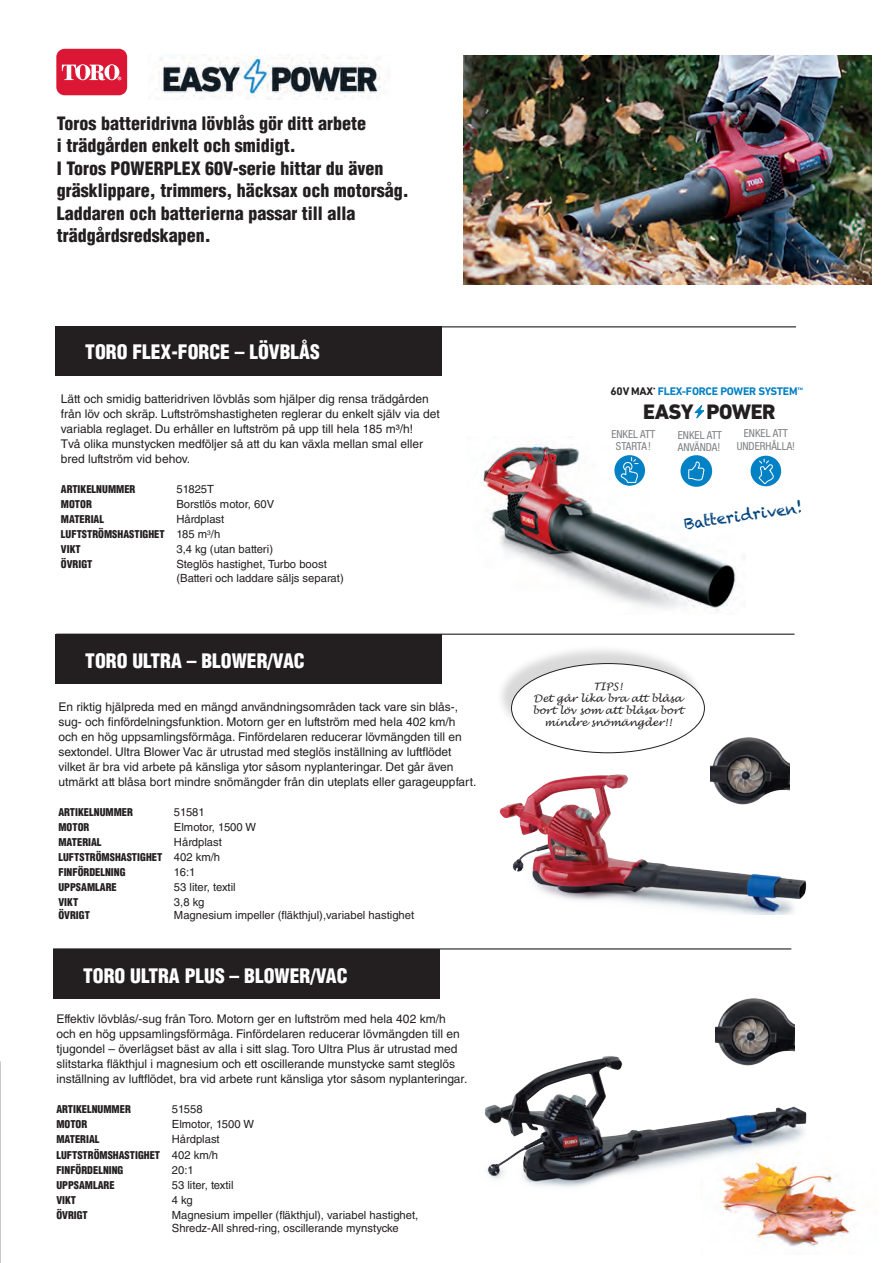
<style>
.page{position:relative;width:893px;height:1263px;background:#fff}
.page>*{position:absolute;margin:0;border:0;box-sizing:border-box;transform-origin:0 0}
.t1{font:800 21.3px "DIN Next LT Pro";letter-spacing:-.02em;color:#231f20}
.t2{font:900 condensed 19.5px "Helvetica LT Std";color:#fff}
.t3{font:900 condensed 18px/22.5px "Helvetica LT Std";color:#231f20}
.t4{font:15.3px "Chalkduster";color:#01437e}
.t5{font:12px/15px "Helvetica LT Std";color:#231f20}
.t6{font:11.25px/13.5px "Helvetica LT Std";color:#231f20}
.t7{font:700 11.25px "DIN Next LT Pro";letter-spacing:-.02em;color:#0381c5}
.t8{font:condensed 10.95px/12.3px "Helvetica Neue LT Std";color:#7e8083;text-align:center}
.t9{font:900 condensed 10.5px/15px "Helvetica LT Std";color:#231f20}
.t10{font:italic 10.2px/12.1px "Lucida Handwriting";color:#231f20;text-align:center}
.s1{font-weight:400;font-stretch:normal;font-size:11.25px}
.s2{color:#231f20}
</style>
<div class="page">
<img style="left:720px;top:1174px;width:137px;height:80px">
<img style="left:499px;top:767px;width:308px;height:148px">
<img style="left:711px;top:738px;width:78px;height:75px">
<img style="left:484px;top:1032px;width:341px;height:165px">
<img style="left:463px;top:55px;width:409px;height:229px">
<hr style="left:56px;top:634px;width:738px;height:1px;background:#231f20">
<div style="left:55px;top:635px;width:387px;height:49px;background:#231f20"></div>
<hr style="left:53px;top:948px;width:738px;height:1px;background:#231f20">
<div style="left:53px;top:949px;width:387px;height:49px;background:#231f20"></div>
<div style="left:496px;top:644px;width:208px;height:105px;background:#231f20;opacity:.17"></div>
<div style="left:511px;top:663px;width:193px;height:90px;background:#fff;border-radius:50%"></div>
<img style="left:482px;top:444px;width:264px;height:166px">
<div style="left:56px;top:49px;width:71px;height:46px;background:#dc1736;border-radius:8px"></div>
<svg style="left:62px;top:64px;width:59px;height:17px"></svg>
<div style="left:55px;top:326px;width:387px;height:49px;background:#231f20"></div>
<img style="left:716px;top:998px;width:78px;height:75px">
<img style="left:158px;top:54px;width:232px;height:45px">
<svg style="left:694px;top:405px;width:10px;height:14px"></svg>
<div style="left:680px;top:455px;width:32px;height:32px;background:#0381c5;border-radius:50%"></div>
<svg style="left:688px;top:461px;width:17px;height:20px"></svg>
<div style="left:614px;top:455px;width:31px;height:31px;background:#0381c5;border-radius:50%"></div>
<svg style="left:620px;top:457px;width:18px;height:26px"></svg>
<div style="left:751px;top:456px;width:30px;height:30px;background:#0381c5;border-radius:50%"></div>
<svg style="left:758px;top:459px;width:17px;height:26px"></svg>
<hr style="left:58px;top:326px;width:738px;height:1px;background:#231f20">
<h3 class="t3" style="left:57px;top:112px;width:353px">Toros batteridrivna lövblås gör ditt arbete<br>i trädgården enkelt och smidigt.<br>I Toros POWERPLEX 60V-serie hittar du även gräsklippare, trimmers, häcksax och motorsåg.<br>Laddaren och batterierna passar till alla trädgårdsredskapen.</h3>
<h2 class="t2" style="left:85px;top:340px;width:236px">TORO FLEX-FORCE – LÖVBLÅS</h2>
<p class="t5" style="left:61px;top:392px;width:380px">Lätt och smidig batteridriven lövblås som hjälper dig rensa trädgården från löv och skräp. Luftströmshastigheten reglerar du enkelt själv via det variabla reglaget. Du erhåller en luftström på upp till hela 185 m³/h!<br>Två olika munstycken medföljer så att du kan växla mellan smal eller bred luftström vid behov.</p>
<p class="t9" style="left:61px;top:482px;width:76px">ARTIKELNUMMER</p>
<p class="t6" style="left:176px;top:483px;width:39px">51825T</p>
<p class="t9" style="left:61px;top:497px;width:32px">MOTOR</p>
<p class="t6" style="left:176px;top:498px;width:99px">Borstlös motor, 60V</p>
<p class="t9" style="left:61px;top:512px;width:45px">MATERIAL</p>
<p class="t6" style="left:176px;top:513px;width:49px">Hårdplast</p>
<p class="t9" style="left:61px;top:527px;width:161px">LUFTSTRÖMSHASTIGHET <span class="s1">185 m</span><sup>3</sup><span class="s1">/h<br></span>VIKT</p>
<p class="t6" style="left:176px;top:543px;width:98px">3,4 kg (utan batteri)</p>
<p class="t9" style="left:61px;top:557px;width:33px">ÖVRIGT</p>
<p class="t6" style="left:176px;top:558px;width:169px">Steglös hastighet, Turbo boost (Batteri och laddare säljs separat)</p>
<h2 class="t2" style="left:85px;top:648px;width:221px">TORO ULTRA – BLOWER/VAC</h2>
<p class="t5" style="left:58px;top:699px;width:419px">En riktig hjälpreda med en mängd användningsområden tack vare sin blås-, sug- och finfördelningsfunktion. Motorn ger en luftström med hela 402 km/h och en hög uppsamlingsförmåga. Finfördelaren reducerar lövmängden till en sextondel. Ultra Blower Vac är utrustad med steglös inställning av luftflödet vilket är bra vid arbete på känsliga ytor såsom nyplanteringar. Det går även utmärkt att blåsa bort mindre snömängder från din uteplats eller garageuppfart.</p>
<p class="t9" style="left:58px;top:804px;width:76px">ARTIKELNUMMER</p>
<p class="t6" style="left:174px;top:805px;width:32px">51581</p>
<p class="t9" style="left:58px;top:819px;width:32px">MOTOR</p>
<p class="t6" style="left:174px;top:820px;width:84px">Elmotor, 1500 W</p>
<p class="t9" style="left:58px;top:834px;width:45px">MATERIAL</p>
<p class="t6" style="left:174px;top:835px;width:49px">Hårdplast</p>
<p class="t9" style="left:58px;top:849px;width:163px">LUFTSTRÖMSHASTIGHET <span class="s1">402 km/h<br></span>FINFÖRDELNING</p>
<p class="t6" style="left:174px;top:865px;width:23px">16:1</p>
<p class="t9" style="left:58px;top:879px;width:60px">UPPSAMLARE</p>
<p class="t6" style="left:174px;top:880px;width:63px">53 liter, textil</p>
<p class="t9" style="left:58px;top:894px;width:21px">VIKT</p>
<p class="t6" style="left:174px;top:895px;width:32px">3,8 kg</p>
<p class="t9" style="left:58px;top:908px;width:33px">ÖVRIGT</p>
<p class="t6" style="left:174px;top:908px;width:242px">Magnesium impeller (fläkthjul),variabel hastighet</p>
<h2 class="t2" style="left:83px;top:963px;width:266px">TORO ULTRA PLUS – BLOWER/VAC</h2>
<p class="t5" style="left:56px;top:1012px;width:412px">Effektiv lövblås/-sug från Toro. Motorn ger en luftström med hela 402 km/h och en hög uppsamlingsförmåga. Finfördelaren reducerar lövmängden till en tjugondel – överlägset bäst av alla i sitt slag. Toro Ultra Plus är utrustad med slitstarka fläkthjul i magnesium och ett oscillerande munstycke samt steglös inställning av luftflödet, bra vid arbete runt känsliga ytor såsom nyplanteringar.</p>
<p class="t9" style="left:56px;top:1102px;width:76px">ARTIKELNUMMER</p>
<p class="t6" style="left:172px;top:1103px;width:32px">51558</p>
<p class="t9" style="left:56px;top:1117px;width:32px">MOTOR</p>
<p class="t6" style="left:172px;top:1118px;width:84px">Elmotor, 1500 W</p>
<p class="t9" style="left:56px;top:1132px;width:45px">MATERIAL</p>
<p class="t6" style="left:172px;top:1133px;width:49px">Hårdplast</p>
<p class="t9" style="left:56px;top:1147px;width:163px">LUFTSTRÖMSHASTIGHET <span class="s1">402 km/h<br></span>FINFÖRDELNING</p>
<p class="t6" style="left:172px;top:1163px;width:23px">20:1</p>
<p class="t9" style="left:56px;top:1177px;width:60px">UPPSAMLARE</p>
<p class="t6" style="left:172px;top:1178px;width:63px">53 liter, textil</p>
<p class="t9" style="left:56px;top:1192px;width:21px">VIKT</p>
<p class="t6" style="left:172px;top:1193px;width:23px">4 kg</p>
<p class="t9" style="left:56px;top:1207px;width:33px">ÖVRIGT</p>
<p class="t6" style="left:172px;top:1208px;width:248px">Magnesium impeller (fläkthjul), variabel hastighet,<br>Shredz-All shred-ring, oscillerande mynstycke</p>
<p class="t7" style="left:611px;top:385px;width:194px"><span class="s2">60V MAX</span><sup>*</sup> FLEX-FORCE POWER SYSTEM<sup>™</sup></p>
<h1 class="t1" style="left:643px;top:399px;width:134px">EASY POWER</h1>
<p class="t8" style="left:611px;top:428px;width:46px">ENKEL ATT<br>STARTA !</p>
<p class="t8" style="left:678px;top:428px;width:46px;text-align:left">ENKEL ATT<br>ANVÄNDA!</p>
<p class="t8" style="left:737px;top:427px;width:60px">ENKEL ATT<br>UNDERHÅLLA!</p>
<p class="t4" style="left:683px;top:515px;width:121px;rotate:-8deg">Batteridriven!</p>
<p class="t10" style="left:532px;top:680px;width:152px">TIPS!<br>Det går lika bra att blåsa bort löv som att blåsa bort mindre snömängder!!</p>
</div>
